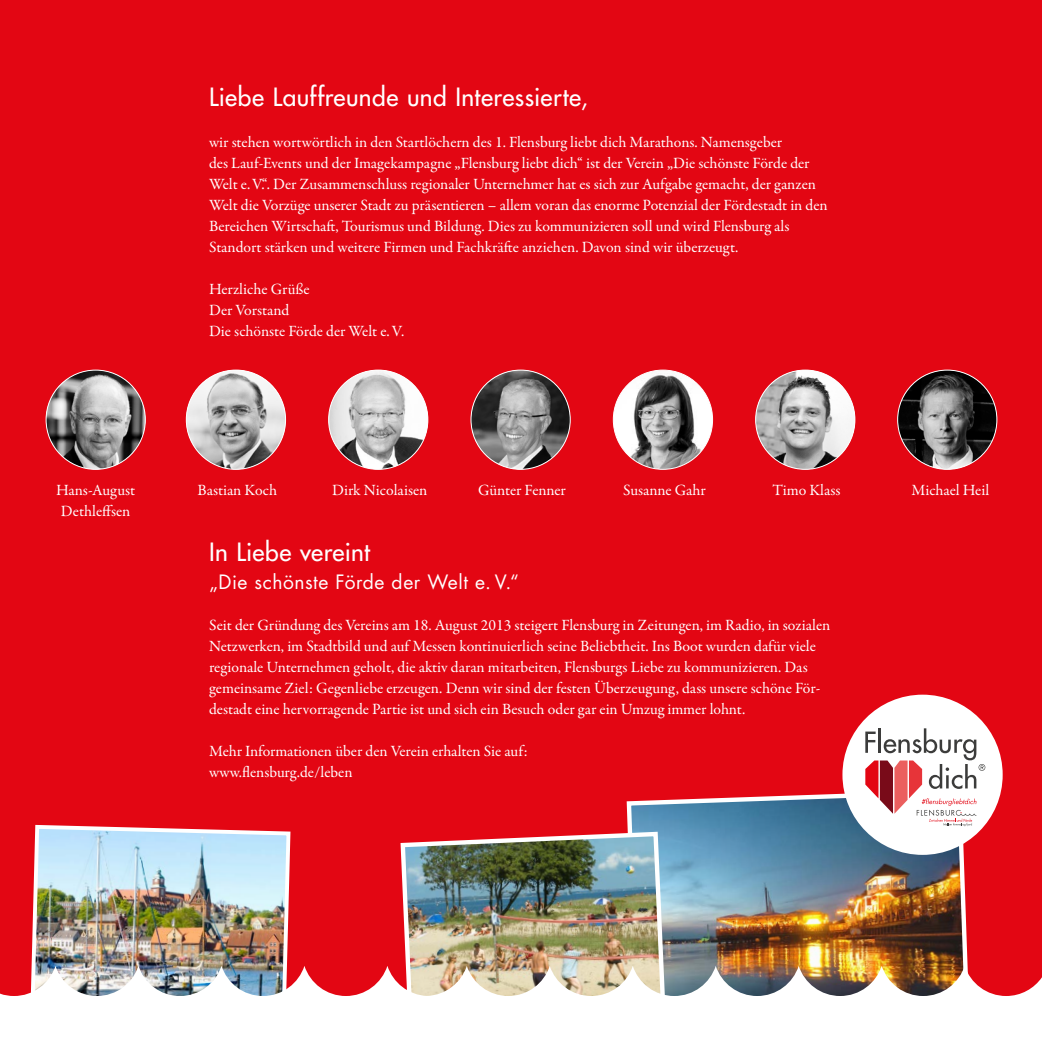
<style>
.page{position:relative;width:1042px;height:1042px;background:#fff}
.page>*{position:absolute;margin:0;border:0;box-sizing:border-box;transform-origin:0 0}
.t1{font:24.5px "Futura LT";letter-spacing:.015em;color:#fff}
.t2{font:19.25px "Futura LT";letter-spacing:.03em;color:#fff}
.t3{font:15.75px/21px "Garamond Premr Pro";letter-spacing:-.005em;color:#fff}
</style>
<div class="page">
<div style="left:0;top:0;width:1042px;height:1000px;background:#e30613"></div>
<img style="left:626px;top:793px;width:346px;height:173px">
<div style="left:842px;top:694px;width:160px;height:161px;background:#fff;border-radius:50%"></div>
<svg style="left:865px;top:728px;width:120px;height:98px"></svg>
<img style="left:31px;top:824px;width:260px;height:142px">
<img style="left:400px;top:829px;width:268px;height:137px">
<img style="left:0;top:966px;width:1042px;height:34px">
<img style="left:46px;top:370px;width:99px;height:99px;border-radius:50px">
<img style="left:186px;top:370px;width:99px;height:99px;border-radius:50px">
<img style="left:330px;top:370px;width:98px;height:99px">
<img style="left:471px;top:370px;width:99px;height:99px;border-radius:50px">
<img style="left:613px;top:370px;width:99px;height:99px;border-radius:50px">
<img style="left:755px;top:370px;width:100px;height:99px;border-radius:50px">
<img style="left:897px;top:370px;width:100px;height:99px;border-radius:50px">
<h1 class="t1" style="left:209px;top:81px;width:380px">Liebe Lauffreunde und Interessierte,</h1>
<p class="t3" style="left:209px;top:132px;width:620px">wir stehen wortwörtlich in den Startlöchern des 1. Flensburg liebt dich Marathons. Namensgeber<br>des Lauf-Events und der Imagekampagne „Flensburg liebt dich“ ist der Verein „Die schönste Förde der Welt e.V.“. Der Zusammenschluss regionaler Unternehmer hat es sich zur Aufgabe gemacht, der ganzen Welt die Vorzüge unserer Stadt zu präsentieren – allem voran das enorme Potenzial der Fördestadt in den Bereichen Wirtschaft, Tourismus und Bildung. Dies zu kommunizieren soll und wird Flensburg als Standort stärken und weitere Firmen und Fachkräfte anziehen. Davon sind wir überzeugt.</p>
<p class="t3" style="left:209px;top:279px;width:197px">Herzliche Grüße<br>Der Vorstand<br>Die schönste Förde der Welt e.V.</p>
<p class="t3" style="left:56px;top:480px;width:80px">Hans-August<br>Dethleffsen</p>
<p class="t3" style="left:198px;top:480px;width:81px">Bastian Koch</p>
<p class="t3" style="left:332px;top:480px;width:97px">Dirk Nicolaisen</p>
<p class="t3" style="left:478px;top:480px;width:89px">Günter Fenner</p>
<p class="t3" style="left:623px;top:480px;width:84px">Susanne Gahr</p>
<p class="t3" style="left:772px;top:480px;width:69px">Timo Klass</p>
<p class="t3" style="left:911px;top:480px;width:79px">Michael Heil</p>
<h1 class="t1" style="left:209px;top:536px;width:163px">In Liebe vereint</h1>
<p class="t2" style="left:209px;top:569px;width:311px">„Die schönste Förde der Welt e. V.“</p>
<p class="t3" style="left:209px;top:615px;width:623px">Seit der Gründung des Vereins am 18. August 2013 steigert Flensburg in Zeitungen, im Radio, in sozialen Netzwerken, im Stadtbild und auf Messen kontinuierlich seine Beliebtheit. Ins Boot wurden dafür viele regionale Unternehmen geholt, die aktiv daran mitarbeiten, Flensburgs Liebe zu kommunizieren. Das gemeinsame Ziel: Gegenliebe erzeugen. Denn wir sind der festen Überzeugung, dass unsere schöne För&shy;destadt eine hervorragende Partie ist und sich ein Besuch oder gar ein Umzug immer lohnt.</p>
<p class="t3" style="left:209px;top:741px;width:320px">Mehr Informationen über den Verein erhalten Sie auf: www.flensburg.de/leben</p>
</div>
